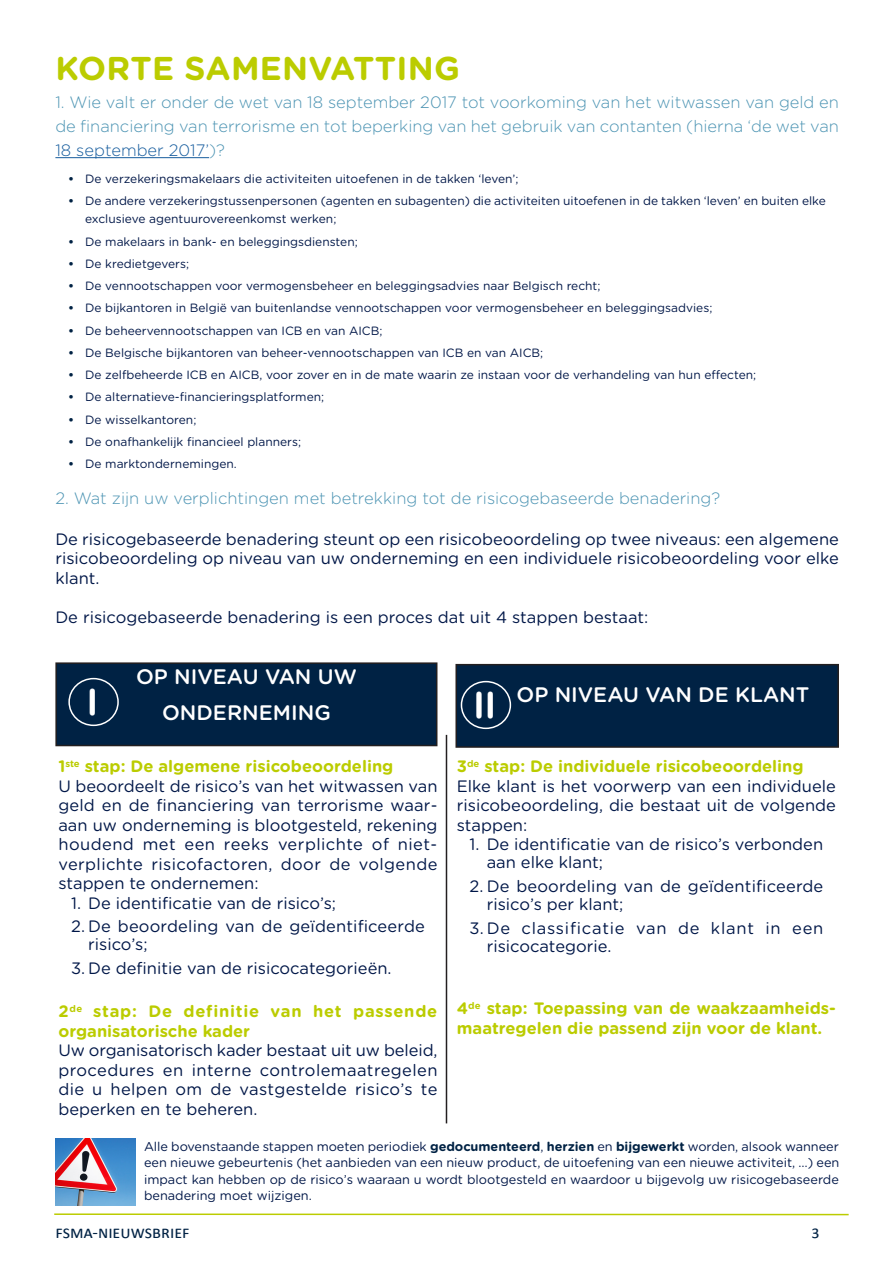
<style>
.page{position:relative;width:893px;height:1263px;background:#fff}
.page>*{position:absolute;margin:0;border:0;box-sizing:border-box;transform-origin:0 0}
.Cijfer_klein{font:36px "Arial Rounded MT Bold";color:#fff}
.TITEL_N2{font:700 33px "Gotham Rounded";letter-spacing:.005em;color:#bc0}
.TITEL_KADER{font:500 21px/36px "Gotham Rounded";color:#fff;text-align:center}
.t1{font:18px "Calibri";color:#024}
.BROOD_NIEUWSBRIEF{font:16.5px/19.5px "Gotham Rounded";color:#001748;text-align:justify}
.INTRO{font:300 16.5px/24px "Gotham Rounded";color:#4c94b3;text-align:justify}
.BROOD_NIEUWSBRIEF-2{font:700 16.5px/19.5px "Gotham Rounded";color:#bc0}
.BROOD_NIEUWSBRIEF-3{font:700 16.5px/19.5px "Gotham Rounded";letter-spacing:.035em;color:#bc0}
.BROOD_NIEUWSBRIEF-4{font:16.5px/18px "Gotham Rounded";letter-spacing:.045em;color:#001748}
.BROOD{font:12.75px/16.5px "Gotham Rounded";color:#001748;text-align:justify}
.t2{font:12px/18px "Gotham Rounded";color:#001748}
.s1{color:#175d9e}
.s2{font-weight:700;color:#024}
</style>
<div class="page">
<hr style="left:55px;top:157px;width:154px;height:1px;background:#175d9e">
<div style="left:56px;top:663px;width:381px;height:82px;background:#024"></div>
<div style="left:55px;top:662px;width:382px;height:84px;border:2px solid #231f20"></div>
<div style="left:456px;top:665px;width:382px;height:82px;background:#024"></div>
<div style="left:455px;top:664px;width:384px;height:84px;border:2px solid #231f20"></div>
<hr style="left:446px;top:735px;width:1px;height:388px;background:#231f20">
<div style="left:68px;top:678px;width:51px;height:48px;border:2px solid #fff;border-radius:50%"></div>
<div style="left:461px;top:681px;width:50px;height:48px;border:2px solid #fff;border-radius:50%"></div>
<hr style="left:54px;top:1213px;width:795px;height:2px;background:#bc0">
<img style="left:55px;top:1139px;width:80px;height:66px">
<p class="TITEL_N2" style="left:55px;top:45px;width:406px">KORTE SAMENVATTING</p>
<p class="INTRO" style="left:55px;top:89px;width:785px">1. Wie valt er onder de wet van 18 september 2017 tot voorkoming van het witwassen van geld en de financiering van terrorisme en tot beperking van het gebruik van contanten (hierna ‘de wet van <span class="s1">18 september 2017’</span>)?</p>
<p class="t2" style="left:68px;top:169px;width:452px"><span class="s2">•</span> De verzekeringsmakelaars die activiteiten uitoefenen in de takken ‘leven’;</p>
<p class="t2" style="left:85px;top:191px;width:742px;text-indent:-17px"><span class="s2">•</span> De andere verzekeringstussenpersonen (agenten en subagenten) die activiteiten uitoefenen in de takken ‘leven’ en buiten elke exclusieve agentuurovereenkomst werken;</p>
<p class="t2" style="left:68px;top:232px;width:291px"><span class="s2">•</span> De makelaars in bank- en beleggingsdiensten;</p>
<p class="t2" style="left:68px;top:254px;width:122px"><span class="s2">•</span> De kredietgevers;</p>
<p class="t2" style="left:68px;top:276px;width:534px"><span class="s2">•</span> De vennootschappen voor vermogensbeheer en beleggingsadvies naar Belgisch recht;</p>
<p class="t2" style="left:68px;top:298px;width:646px"><span class="s2">•</span> De bijkantoren in België van buitenlandse vennootschappen voor vermogensbeheer en beleggingsadvies;</p>
<p class="t2" style="left:68px;top:321px;width:316px"><span class="s2">•</span> De beheervennootschappen van ICB en van AICB;</p>
<p class="t2" style="left:68px;top:343px;width:477px"><span class="s2">•</span> De Belgische bijkantoren van beheer-vennootschappen van ICB en van AICB;</p>
<p class="t2" style="left:68px;top:365px;width:690px"><span class="s2">•</span> De zelfbeheerde ICB en AICB, voor zover en in de mate waarin ze instaan voor de verhandeling van hun effecten;</p>
<p class="t2" style="left:68px;top:387px;width:258px"><span class="s2">•</span> De alternatieve-financieringsplatformen;</p>
<p class="t2" style="left:68px;top:410px;width:130px"><span class="s2">•</span> De wisselkantoren;</p>
<p class="t2" style="left:68px;top:432px;width:235px"><span class="s2">•</span> De onafhankelijk financieel planners;</p>
<p class="t2" style="left:68px;top:454px;width:170px"><span class="s2">•</span> De marktondernemingen.</p>
<p class="INTRO" style="left:55px;top:485px;width:666px">2. Wat zijn uw verplichtingen met betrekking tot de risicogebaseerde benadering?</p>
<p class="BROOD_NIEUWSBRIEF" style="left:55px;top:528px;width:785px">De risicogebaseerde benadering steunt op een risicobeoordeling op twee niveaus: een algemene risicobeoordeling op niveau van uw onderneming en een individuele risicobeoordeling voor elke klant.</p>
<p class="BROOD_NIEUWSBRIEF" style="left:55px;top:606px;width:595px">De risicogebaseerde benadering is een proces dat uit 4 stappen bestaat:</p>
<p class="TITEL_KADER" style="left:136px;top:658px;width:222px">OP NIVEAU VAN UW<br>ONDERNEMING</p>
<p class="Cijfer_klein" style="left:87px;top:681px;width:13px">I</p>
<p class="Cijfer_klein" style="left:473px;top:684px;width:24px">II</p>
<p class="TITEL_KADER" style="left:516px;top:676px;width:294px">OP NIVEAU VAN DE KLANT</p>
<p class="BROOD_NIEUWSBRIEF-2" style="left:58px;top:756px;width:337px">1<sup>ste</sup> stap: De algemene risicobeoordeling</p>
<p class="BROOD_NIEUWSBRIEF" style="left:58px;top:775px;width:381px">U beoordeelt de risico’s van het witwassen van geld en de financiering van terrorisme waar&shy;aan uw onderneming is blootgesteld, rekening houdend met een reeks verplichte of niet&shy;verplichte risicofactoren, door de volgende stappen te ondernemen:</p>
<p class="BROOD_NIEUWSBRIEF" style="left:71px;top:892px;width:266px">1. De identificatie van de risico’s;</p>
<p class="BROOD_NIEUWSBRIEF" style="left:88px;top:917px;width:338px;line-height:18px;text-indent:-17px">2. De beoordeling van de geïdentificeerde risico’s;</p>
<p class="BROOD_NIEUWSBRIEF" style="left:71px;top:958px;width:322px">3. De definitie van de risicocategorieën.</p>
<p class="BROOD_NIEUWSBRIEF-3" style="left:58px;top:1001px;width:380px">2<sup>de</sup> stap: De definitie van het passende organisatorische kader</p>
<p class="BROOD_NIEUWSBRIEF" style="left:58px;top:1040px;width:381px">Uw organisatorisch kader bestaat uit uw beleid, procedures en interne controlemaatregelen die u helpen om de vastgestelde risico’s te beperken en te beheren.</p>
<p class="BROOD_NIEUWSBRIEF-2" style="left:457px;top:756px;width:348px">3<sup>de</sup> stap: De individuele risicobeoordeling</p>
<p class="BROOD_NIEUWSBRIEF" style="left:457px;top:775px;width:381px">Elke klant is het voorwerp van een individuele risicobeoordeling, die bestaat uit de volgende stappen:</p>
<p class="BROOD_NIEUWSBRIEF" style="left:487px;top:834px;width:338px;line-height:18px;text-indent:-17px">1. De identificatie van de risico’s verbonden aan elke klant;</p>
<p class="BROOD_NIEUWSBRIEF" style="left:487px;top:876px;width:338px;line-height:18px;text-indent:-17px">2. De beoordeling van de geïdentificeerde risico’s per klant;</p>
<p class="BROOD_NIEUWSBRIEF-4" style="left:487px;top:918px;width:338px;text-indent:-17px">3. De classificatie van de klant in een risicocategorie.</p>
<p class="BROOD_NIEUWSBRIEF-2" style="left:457px;top:998px;width:381px">4<sup>de</sup> stap: Toepassing van de waakzaamheids&shy;maatregelen die passend zijn voor de klant.</p>
<p class="BROOD" style="left:144px;top:1137px;width:697px">Alle bovenstaande stappen moeten periodiek <span class="s2">gedocumenteerd</span>, <span class="s2">herzien</span> en <span class="s2">bijgewerkt</span> worden, alsook wanneer een nieuwe gebeurtenis (het aanbieden van een nieuw product, de uitoefening van een nieuwe activiteit, …) een impact kan hebben op de risico’s waaraan u wordt blootgesteld en waardoor u bijgevolg uw risicogebaseerde benadering moet wijzigen.</p>
<p class="t1" style="left:55px;top:1221px;width:134px">FSMA-nieuwsbrief</p>
<p class="t1" style="left:811px;top:1221px;width:10px">3</p>
</div>
